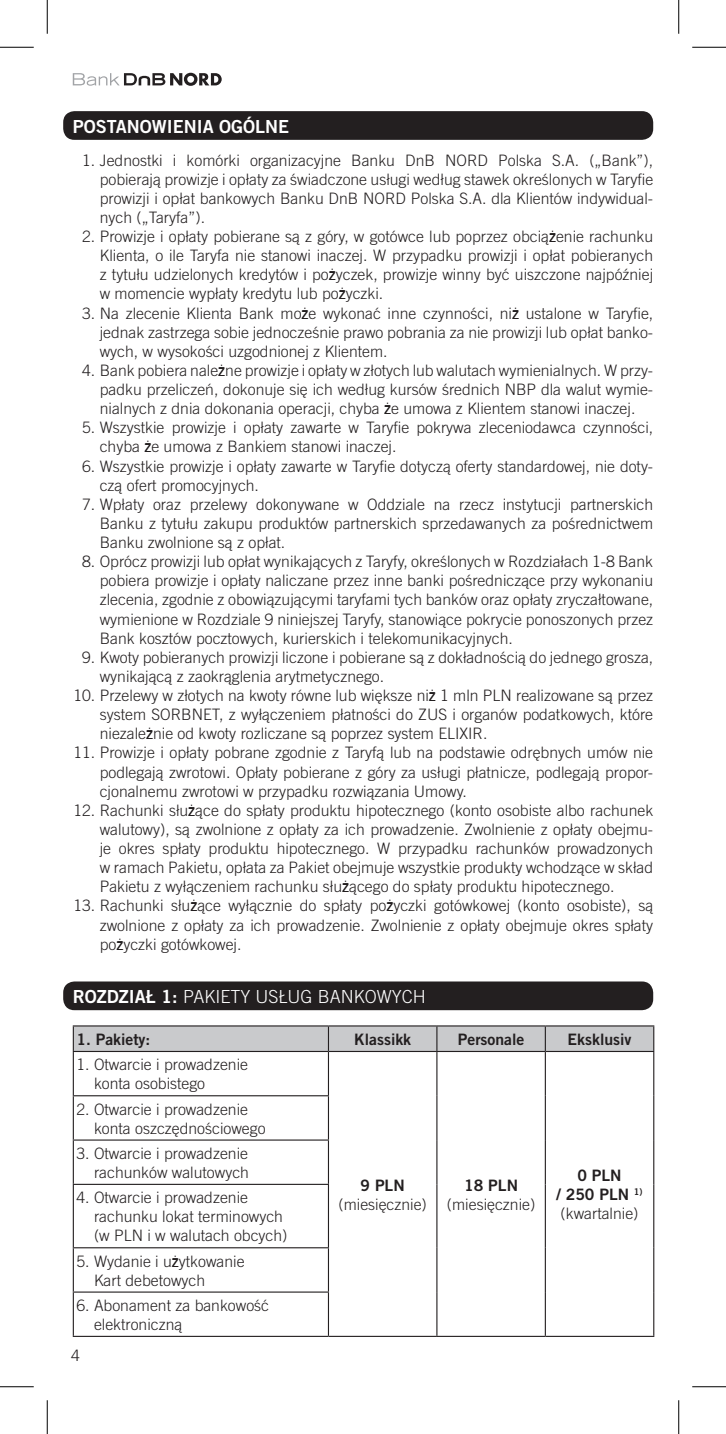
<style>
.page{position:relative;width:726px;height:1434px;background:#fff}
.page>*{position:absolute;margin:0;border:0;box-sizing:border-box;transform-origin:0 0}
.t1{font:300 18px "Trade Gothic Pl";color:#fff}
.t2{font:18px "Trade Gothic Pl Bold Two";color:#fff}
.t3{font:300 15.75px/19.1px "Trade Gothic Pl";color:#231f20;text-align:justify}
.t4{font:15.75px/19.1px "Trade Gothic Pl Bold Two";color:#231f20;text-align:center}
.s1{font-family:"Trade Gothic Pl Bold Two";font-weight:400}
</style>
<div class="page">
<div style="left:63px;top:111px;width:590px;height:29px;background:#231f20;border-radius:11px"></div>
<div style="left:63px;top:981px;width:590px;height:29px;background:#231f20;border-radius:11px"></div>
<hr style="left:328px;top:1052px;width:1px;height:43px;background:#231f20">
<hr style="left:545px;top:1052px;width:1px;height:44px;background:#231f20">
<hr style="left:73px;top:1095px;width:256px;height:1px;background:#231f20">
<hr style="left:328px;top:1096px;width:1px;height:43px;background:#231f20">
<hr style="left:545px;top:1096px;width:1px;height:44px;background:#231f20">
<hr style="left:73px;top:1139px;width:256px;height:2px;background:#231f20">
<hr style="left:328px;top:1141px;width:1px;height:43px;background:#231f20">
<hr style="left:545px;top:1140px;width:1px;height:44px;background:#231f20">
<hr style="left:73px;top:1184px;width:256px;height:1px;background:#231f20">
<hr style="left:328px;top:1185px;width:1px;height:62px;background:#231f20">
<hr style="left:545px;top:1184px;width:1px;height:64px;background:#231f20">
<hr style="left:73px;top:1247px;width:256px;height:1px;background:#231f20">
<hr style="left:328px;top:1248px;width:1px;height:43px;background:#231f20">
<hr style="left:545px;top:1248px;width:1px;height:44px;background:#231f20">
<hr style="left:73px;top:1291px;width:256px;height:2px;background:#231f20">
<hr style="left:328px;top:1293px;width:1px;height:43px;background:#231f20">
<hr style="left:545px;top:1292px;width:1px;height:44px;background:#231f20">
<hr style="left:73px;top:1336px;width:255px;height:1px;background:#231f20">
<hr style="left:328px;top:1336px;width:109px;height:1px;background:#231f20">
<hr style="left:437px;top:1336px;width:108px;height:1px;background:#231f20">
<hr style="left:545px;top:1336px;width:109px;height:1px;background:#231f20">
<hr style="left:436px;top:1052px;width:1px;height:44px;background:#231f20">
<hr style="left:436px;top:1096px;width:1px;height:44px;background:#231f20">
<hr style="left:436px;top:1140px;width:1px;height:44px;background:#231f20">
<hr style="left:436px;top:1184px;width:1px;height:64px;background:#231f20">
<hr style="left:436px;top:1248px;width:1px;height:44px;background:#231f20">
<hr style="left:436px;top:1292px;width:1px;height:44px;background:#231f20">
<hr style="left:73px;top:1025px;width:255px;height:1px;background:#231f20">
<hr style="left:328px;top:1025px;width:109px;height:1px;background:#231f20">
<hr style="left:437px;top:1025px;width:108px;height:1px;background:#231f20">
<hr style="left:545px;top:1025px;width:109px;height:1px;background:#231f20">
<svg style="left:73px;top:1026px;width:581px;height:25px;background:#c3c4c6"></svg>
<hr style="left:73px;top:1051px;width:255px;height:1px;background:#231f20">
<hr style="left:73px;top:1052px;width:1px;height:43px;background:#231f20">
<hr style="left:328px;top:1051px;width:109px;height:1px;background:#231f20">
<hr style="left:437px;top:1051px;width:108px;height:1px;background:#231f20">
<hr style="left:545px;top:1051px;width:109px;height:1px;background:#231f20">
<hr style="left:653px;top:1052px;width:1px;height:44px;background:#231f20">
<hr style="left:73px;top:1096px;width:1px;height:43px;background:#231f20">
<hr style="left:653px;top:1096px;width:1px;height:44px;background:#231f20">
<hr style="left:73px;top:1141px;width:1px;height:43px;background:#231f20">
<hr style="left:653px;top:1140px;width:1px;height:44px;background:#231f20">
<hr style="left:73px;top:1185px;width:1px;height:62px;background:#231f20">
<hr style="left:653px;top:1184px;width:1px;height:64px;background:#231f20">
<hr style="left:73px;top:1248px;width:1px;height:43px;background:#231f20">
<hr style="left:653px;top:1248px;width:1px;height:44px;background:#231f20">
<hr style="left:73px;top:1293px;width:1px;height:43px;background:#231f20">
<hr style="left:653px;top:1292px;width:1px;height:44px;background:#231f20">
<svg style="left:73px;top:73px;width:149px;height:13px"></svg>
<hr style="left:0;top:47px;width:34px;height:1px;background:#000">
<hr style="left:692px;top:47px;width:34px;height:1px;background:#000">
<hr style="left:0;top:1386px;width:34px;height:1px;background:#000">
<hr style="left:692px;top:1386px;width:34px;height:1px;background:#000">
<hr style="left:47px;top:0;width:1px;height:34px;background:#000">
<hr style="left:47px;top:1400px;width:1px;height:34px;background:#000">
<hr style="left:678px;top:0;width:1px;height:34px;background:#000">
<hr style="left:678px;top:1400px;width:1px;height:34px;background:#000">
<p class="t2" style="left:73px;top:115px;width:218px">POSTANOWIENIA OGÓLNE</p>
<p class="t3" style="left:100px;top:150px;width:555px;text-indent:-18px">1. Jednostki i komórki organizacyjne Banku DnB NORD Polska S.A. („Bank”), pobierają prowizje i opłaty za świadczone usługi według stawek określonych w Taryfie prowizji i opłat bankowych Banku DnB NORD Polska S.A. dla Klientów indywidual&shy;nych („Taryfa”).</p>
<p class="t3" style="left:100px;top:227px;width:555px;text-indent:-18px">2. Prowizje i opłaty pobierane są z góry, w gotówce lub poprzez obciążenie rachunku Klienta, o ile Taryfa nie stanowi inaczej. W przypadku prowizji i opłat pobieranych z tytułu udzielonych kredytów i pożyczek, prowizje winny być uiszczone najpóźniej w momencie wypłaty kredytu lub pożyczki.</p>
<p class="t3" style="left:100px;top:303px;width:555px;text-indent:-18px">3. Na zlecenie Klienta Bank może wykonać inne czynności, niż ustalone w Taryfie, jednak zastrzega sobie jednocześnie prawo pobrania za nie prowizji lub opłat banko&shy;wych, w wysokości uzgodnionej z Klientem.</p>
<p class="t3" style="left:100px;top:361px;width:555px;text-indent:-18px">4. Bank pobiera należne prowizje i opłaty w złotych lub walutach wymienialnych. W przy&shy;padku przeliczeń, dokonuje się ich według kursów średnich NBP dla walut wymie&shy;nialnych z dnia dokonania operacji, chyba że umowa z Klientem stanowi inaczej.</p>
<p class="t3" style="left:100px;top:418px;width:555px;text-indent:-18px">5. Wszystkie prowizje i opłaty zawarte w Taryfie pokrywa zleceniodawca czynności, chyba że umowa z Bankiem stanowi inaczej.</p>
<p class="t3" style="left:100px;top:456px;width:555px;text-indent:-18px">6. Wszystkie prowizje i opłaty zawarte w Taryfie dotyczą oferty standardowej, nie doty&shy;czą ofert promocyjnych.</p>
<p class="t3" style="left:100px;top:494px;width:555px;text-indent:-18px">7. Wpłaty oraz przelewy dokonywane w Oddziale na rzecz instytucji partnerskich Banku z tytułu zakupu produktów partnerskich sprzedawanych za pośrednictwem Banku zwolnione są z opłat.</p>
<p class="t3" style="left:100px;top:552px;width:555px;text-indent:-18px">8. Oprócz prowizji lub opłat wynikających z Taryfy, określonych w Rozdziałach 1-8 Bank pobiera prowizje i opłaty naliczane przez inne banki pośredniczące przy wykonaniu zlecenia, zgodnie z obowiązującymi taryfami tych banków oraz opłaty zryczałtowane, wymienione w Rozdziale 9 niniejszej Taryfy, stanowiące pokrycie ponoszonych przez Bank kosztów pocztowych, kurierskich i telekomunikacyjnych.</p>
<p class="t3" style="left:100px;top:647px;width:555px;text-indent:-18px">9. Kwoty pobieranych prowizji liczone i pobierane są z dokładnością do jednego grosza, wynikającą z zaokrąglenia arytmetycznego.</p>
<p class="t3" style="left:100px;top:686px;width:555px;text-indent:-26px">10. Przelewy w złotych na kwoty równe lub większe niż 1 mln PLN realizowane są przez system SORBNET, z wyłączeniem płatności do ZUS i organów podatkowych, które niezależnie od kwoty rozliczane są poprzez system ELIXIR.</p>
<p class="t3" style="left:100px;top:743px;width:555px;text-indent:-26px">11. Prowizje i opłaty pobrane zgodnie z Taryfą lub na podstawie odrębnych umów nie podlegają zwrotowi. Opłaty pobierane z góry za usługi płatnicze, podlegają propor&shy;cjonalnemu zwrotowi w przypadku rozwiązania Umowy.</p>
<p class="t3" style="left:100px;top:800px;width:555px;text-indent:-26px">12. Rachunki służące do spłaty produktu hipotecznego (konto osobiste albo rachunek walutowy), są zwolnione z opłaty za ich prowadzenie. Zwolnienie z opłaty obejmu&shy;je okres spłaty produktu hipotecznego. W przypadku rachunków prowadzonych w ramach Pakietu, opłata za Pakiet obejmuje wszystkie produkty wchodzące w skład Pakietu z wyłączeniem rachunku służącego do spłaty produktu hipotecznego.</p>
<p class="t3" style="left:100px;top:896px;width:555px;text-indent:-26px">13. Rachunki służące wyłącznie do spłaty pożyczki gotówkowej (konto osobiste), są zwolnione z opłaty za ich prowadzenie. Zwolnienie z opłaty obejmuje okres spłaty pożyczki gotówkowej.</p>
<p class="t1" style="left:73px;top:986px;width:354px"><span class="s1">ROZDZIAŁ 1:</span> PAKIETY USŁUG BANKOWYCH</p>
<p class="t4" style="left:77px;top:1030px;width:75px">1. Pakiety:</p>
<p class="t4" style="left:354px;top:1030px;width:58px">Klassikk</p>
<p class="t4" style="left:458px;top:1030px;width:68px">Personale</p>
<p class="t4" style="left:568px;top:1030px;width:65px">Eksklusiv</p>
<p class="t3" style="left:94px;top:1055px;width:156px;text-indent:-18px">1. Otwarcie i prowadzenie konta osobistego</p>
<p class="t3" style="left:94px;top:1099px;width:173px;text-indent:-18px">2. Otwarcie i prowadzenie konta oszczędnościowego</p>
<p class="t3" style="left:77px;top:1143px;width:174px;text-align:right">3. Otwarcie i prowadzenie rachunków walutowych</p>
<p class="t3" style="left:94px;top:1188px;width:195px;text-align:left;text-indent:-18px">4. Otwarcie i prowadzenie rachunku lokat terminowych (w PLN i w walutach obcych)</p>
<p class="t3" style="left:94px;top:1251px;width:152px;text-indent:-18px">5. Wydanie i użytkowanie<br>Kart debetowych</p>
<p class="t3" style="left:94px;top:1295px;width:177px;text-indent:-18px">6. Abonament za bankowość elektroniczną</p>
<p class="t3" style="left:71px;top:1345px;width:10px">4</p>
<p class="t4" style="left:361px;top:1175px;width:46px">9 PLN</p>
<p class="t3" style="left:338px;top:1194px;width:90px">(miesięcznie)</p>
<p class="t4" style="left:464px;top:1175px;width:55px">18 PLN</p>
<p class="t3" style="left:447px;top:1194px;width:90px">(miesięcznie)</p>
<p class="t4" style="left:556px;top:1166px;width:88px">0 PLN<br>/ 250 PLN <sup>1)</sup></p>
<p class="t3" style="left:561px;top:1204px;width:79px">(kwartalnie)</p>
</div>
